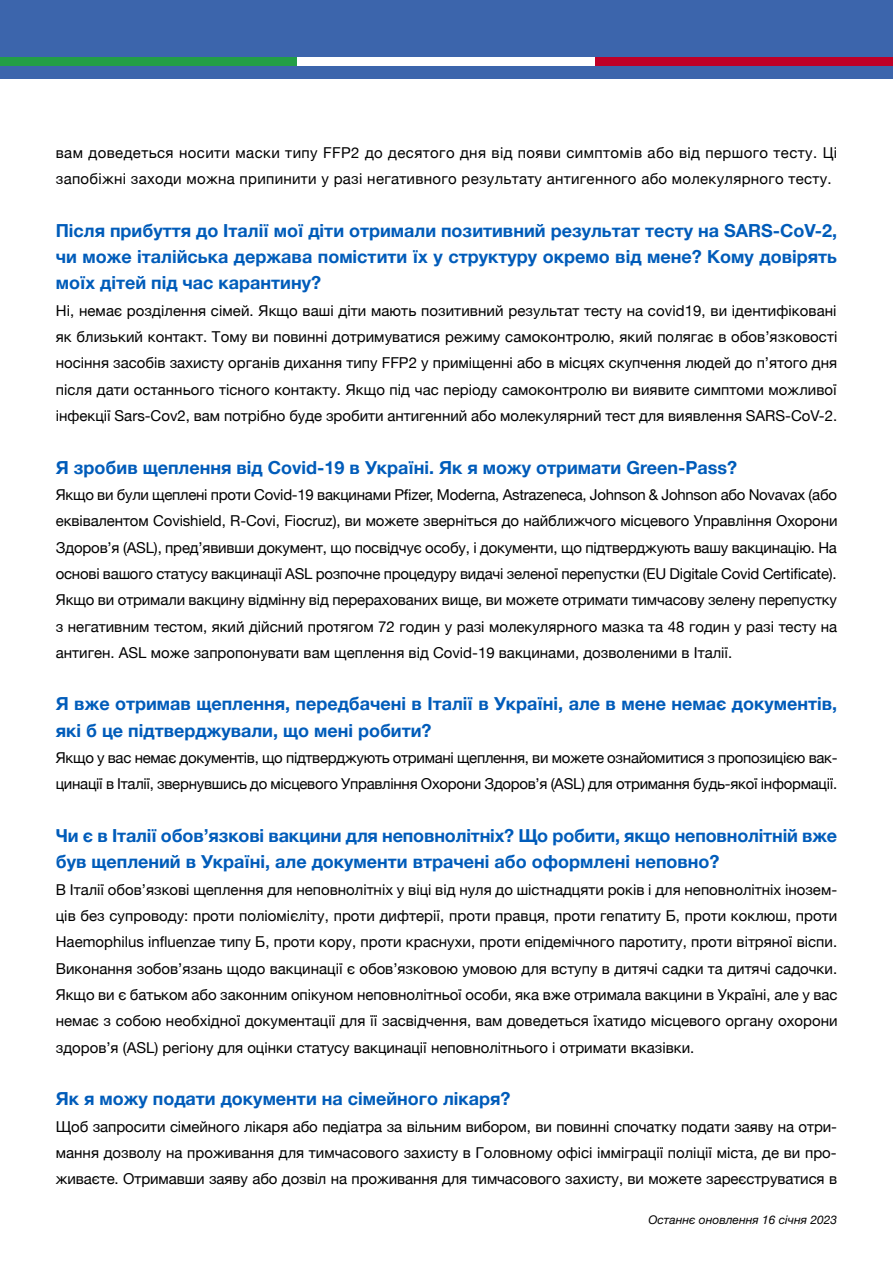
<style>
.page{position:relative;width:893px;height:1263px;background:#fff}
.page>*{position:absolute;margin:0;border:0;box-sizing:border-box;transform-origin:0 0}
.t1{font:700 18px/26.2px "Helvetica Neue";color:#005cba}
.t2{font:15px/26.2px "Helvetica Neue";color:#000;text-align:justify}
.t3{font:15px/26.2px "Helvetica Neue";letter-spacing:-.02em;color:#000}
.t4{font:15px/26.2px "Helvetica Neue";letter-spacing:.02em;color:#000}
.t5{font:italic 12px "Helvetica Neue";color:#000}
</style>
<div class="page">
<div style="left:0;top:0;width:893px;height:78px;background:#3c65ac"></div>
<div style="left:0;top:57px;width:298px;height:9px;background:#239e46"></div>
<div style="left:298px;top:57px;width:297px;height:9px;background:#fff"></div>
<div style="left:595px;top:57px;width:298px;height:9px;background:#be0027"></div>
<p class="t4" style="left:56px;top:140px;width:783px">вам доведеться носити маски типу FFP2 до десятого дня від появи симптомів або від першого тесту. Ці запобіжні заходи можна припинити у разі негативного результату антигенного або молекулярного тесту.</p>
<p class="t1" style="left:56px;top:218px;width:783px;text-align:justify">Після прибуття до Італії мої діти отримали позитивний результат тесту на SARS-CoV-2, чи може італійська держава помістити їх у структуру окремо від мене? Кому довірять моїх дітей під час карантину?</p>
<p class="t2" style="left:56px;top:298px;width:783px">Ні, немає розділення сімей. Якщо ваші діти мають позитивний результат тесту на covid19, ви ідентифіковані як близький контакт. Тому ви повинні дотримуватися режиму самоконтролю, який полягає в обов’язковості носіння засобів захисту органів дихання типу FFP2 у приміщенні або в місцях скупчення людей до п’ятого дня після дати останнього тісного контакту. Якщо під час періоду самоконтролю ви виявите симптоми можливої інфекції Sars-Cov2, вам потрібно буде зробити антигенний або молекулярний тест для виявлення SARS-CoV-2.</p>
<p class="t1" style="left:56px;top:455px;width:683px">Я зробив щеплення від Covid-19 в Україні. Як я можу отримати Green-Pass?</p>
<p class="t2" style="left:56px;top:482px;width:783px">Якщо ви були щеплені проти Covid-19 вакцинами Pfizer, Moderna, Astrazeneca, Johnson &amp; Johnson або Novavax (або еквівалентом Covishield, R-Covi, Fiocruz), ви можете зверніться до найближчого місцевого Управління Oхорони Здоров’я (ASL), пред’явивши документ, що посвідчує особу, і документи, що підтверджують вашу вакцинацію. На основі вашого статусу вакцинації ASL розпочне процедуру видачі зеленої перепустки (EU Digitale Covid Certificate).<br>Якщо ви отримали вакцину відмінну від перерахованих вище, ви можете отримати тимчасову зелену перепустку з негативним тестом, який дійсний протягом 72 годин у разі молекулярного мазка та 48 годин у разі тесту на антиген. ASL може запропонувати вам щеплення від Covid-19 вакцинами, дозволеними в Італії.</p>
<p class="t1" style="left:56px;top:691px;width:783px">Я вже отримав щеплення, передбачені в Італії в Україні, але в мене немає документів, які б це підтверджували, що мені робити?</p>
<p class="t3" style="left:56px;top:745px;width:783px">Якщо у вас немає документів, що підтверджують отримані щеплення, ви можете ознайомитися з пропозицією вак&shy;цинації в Італії, звернувшись до місцевого Управління Oхорони Здоров’я (ASL) для отримання будь-якої інформації.</p>
<p class="t1" style="left:56px;top:823px;width:783px">Чи є в Італії обов’язкові вакцини для неповнолітніх? Що робити, якщо неповнолітній вже був щеплений в Україні, але документи втрачені або оформлені неповно?</p>
<p class="t2" style="left:56px;top:877px;width:783px">В Італії обов’язкові щеплення для неповнолітніх у віці від нуля до шістнадцяти років і для неповнолітніх інозем&shy;ців без супроводу: проти поліомієліту, проти дифтерії, проти правця, проти гепатиту Б, проти коклюш, проти Haemophilus influenzae типу Б, проти кору, проти краснухи, проти епідемічного паротиту, проти вітряної віспи.<br>Виконання зобов’язань щодо вакцинації є обов’язковою умовою для вступу в дитячі садки та дитячі садочки.<br>Якщо ви є батьком або законним опікуном неповнолітньої особи, яка вже отримала вакцини в Українi, але у вас немає з собою необхідної документації для її засвідчення, вам доведеться їхатидо місцевого органу охорони здоров’я (ASL) регіону для оцінки статусу вакцинації неповнолітнього і отримати вказівки.</p>
<p class="t1" style="left:56px;top:1086px;width:456px">Як я можу подати документи на сімейного лікаря?</p>
<p class="t2" style="left:56px;top:1114px;width:783px">Щоб запросити сімейного лікаря або педіатра за вільним вибором, ви повинні спочатку подати заяву на отри&shy;мання дозволу на проживання для тимчасового захисту в Головному офісі імміграції поліції міста, де ви про&shy;живаєте. Отримавши заяву або дозвіл на проживання для тимчасового захисту, ви можете зареєструватися в</p>
<p class="t5" style="left:648px;top:1211px;width:190px">Останнє оновлення 16 січня 2023</p>
</div>
